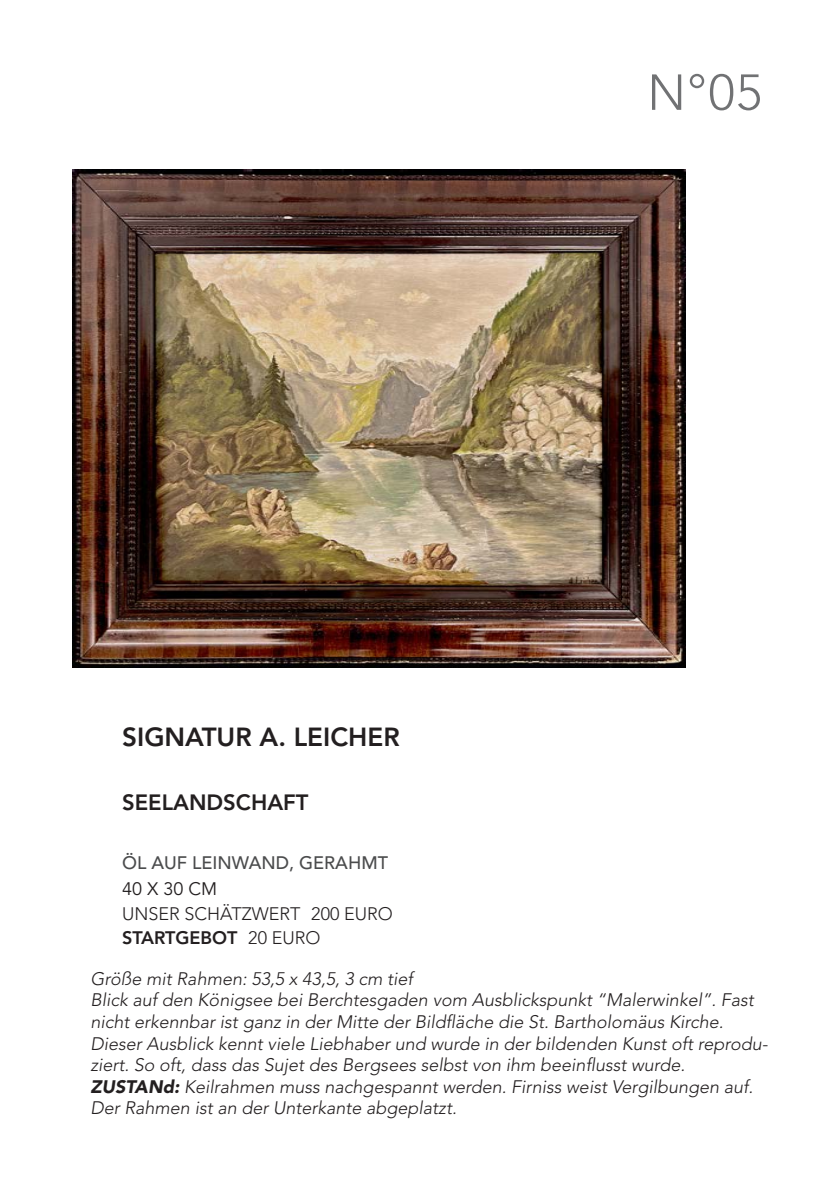
<style>
.page{position:relative;width:840px;height:1191px;background:#fff}
.page>*{position:absolute;margin:0;border:0;box-sizing:border-box;transform-origin:0 0}
.t1{font:300 50px "Avenir LT Pro";color:#717274}
.t2{font:800 26px "Avenir LT Pro";color:#231f20}
.t3{font:800 22px "Avenir LT Pro";color:#231f20}
.t4{font:italic 300 18px/21.6px "Avenir LT Pro";color:#231f20}
.t5{font:300 18px "Avenir LT Pro";color:#231f20}
.t6{font:500 18px "Avenir LT Pro";color:#4b4c4d}
.t7{font:800 18px "Avenir LT Pro";color:#231f20}
.t8{font:18px "Avenir LT Pro";color:#231f20}
.s1{font-weight:300}
.s2{font-weight:900}
</style>
<div class="page">
<img style="left:72px;top:169px;width:612px;height:499px">
<h2 class="t2" style="left:122px;top:721px;width:279px">SIGNATUR A. LEICHER</h2>
<p class="t3" style="left:122px;top:790px;width:188px">SEELANDSCHAFT</p>
<h1 class="t1" style="left:646px;top:63px;width:116px">N°05</h1>
<p class="t6" style="left:122px;top:852px;width:267px">ÖL AUF LEINWAND, GERAHMT</p>
<p class="t8" style="left:122px;top:878px;width:97px">40 X 30 CM</p>
<p class="t7" style="left:122px;top:927px;width:200px">STARTGEBOT <span class="s1">20 EURO</span></p>
<p class="t4" style="left:90px;top:968px;width:678px">Größe mit Rahmen: 53,5 x 43,5, 3 cm tief<br>Blick auf den Königsee bei Berchtesgaden vom Ausblickspunkt “Malerwinkel”. Fast nicht erkennbar ist ganz in der Mitte der Bildfläche die St. Bartholomäus Kirche.<br>Dieser Ausblick kennt viele Liebhaber und wurde in der bildenden Kunst oft reprodu&shy;ziert. So oft, dass das Sujet des Bergsees selbst von ihm beeinflusst wurde.<br><span class="s2">ZUSTANd:</span> Keilrahmen muss nachgespannt werden. Firniss weist Vergilbungen auf.<br>Der Rahmen ist an der Unterkante abgeplatzt.</p>
<p class="t5" style="left:122px;top:903px;width:272px">UNSER SCHÄTZWERT 200 EURO</p>
</div>
